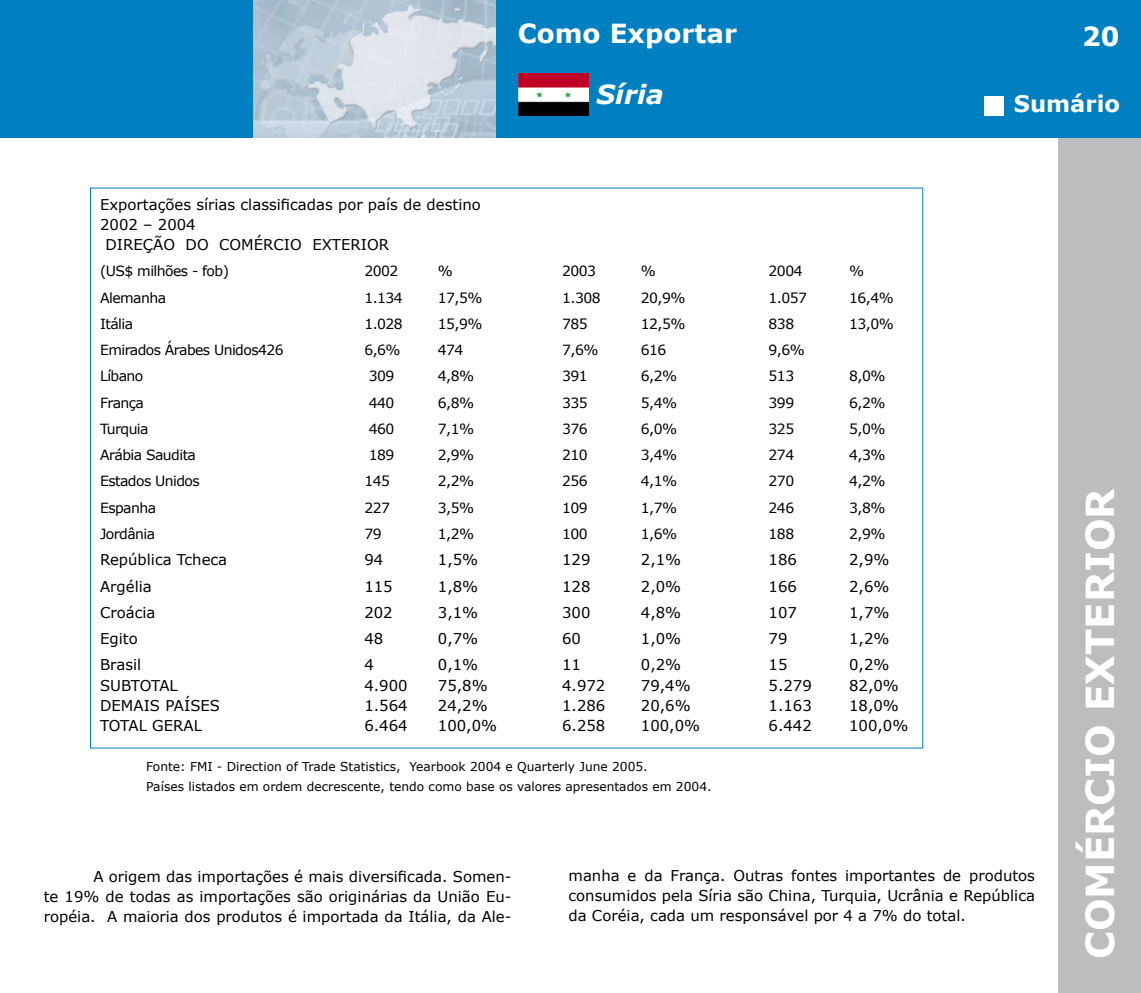
<style>
.page{position:relative;width:1141px;height:993px;background:#fff}
.page>*{position:absolute;margin:0;border:0;box-sizing:border-box;transform-origin:0 0}
.t1{font:700 38.5px "Verdana";color:#fff}
.t2{font:700 26.25px "Verdana";color:#fff}
.t3{font:italic 700 26.25px "Verdana";color:#fff}
.t4{font:700 22.75px "Verdana";color:#fff}
.t5{font:14.88px/20.1px "Verdana";color:#000;text-align:justify}
.t6{font:14.88px "Verdana";letter-spacing:-.025em;color:#000}
.t7{font:14px "Verdana";letter-spacing:-.04em;color:#000}
.t8{font:12.25px/20.1px "Verdana";color:#000}
</style>
<div class="page">
<div style="left:1058px;top:0;width:83px;height:992px;background:#bcbdbe"></div>
<div style="left:0;top:0;width:1141px;height:137px;background:#0080c0"></div>
<img style="left:254px;top:0;width:242px;height:138px">
<div style="left:984px;top:96px;width:19px;height:19px;background:#fff"></div>
<img style="left:518px;top:74px;width:70px;height:41px">
<h2 class="t2" style="left:518px;top:17px;width:221px">Como Exportar</h2>
<h2 class="t3" style="left:596px;top:77px;width:69px">Síria</h2>
<h3 class="t4" style="left:1014px;top:89px;width:108px">Sumário</h3>
<h2 class="t2" style="left:1082px;top:19px;width:39px">20</h2>
<p class="t5" style="left:100px;top:194px;width:382px">Exportações sírias classificadas por país de destino</p>
<p class="t5" style="left:100px;top:214px;width:97px">2002 – 2004</p>
<p class="t5" style="left:105px;top:234px;width:285px">DIREÇÃO DO COMÉRCIO EXTERIOR</p>
<p class="t7" style="left:100px;top:262px;width:130px">(US$ milhões - fob)</p>
<p class="t7" style="left:364px;top:262px;width:35px">2002</p>
<p class="t7" style="left:438px;top:262px;width:17px">%</p>
<p class="t7" style="left:562px;top:262px;width:35px">2003</p>
<p class="t7" style="left:641px;top:262px;width:17px">%</p>
<p class="t7" style="left:769px;top:262px;width:35px">2004</p>
<p class="t7" style="left:849px;top:262px;width:17px">%</p>
<p class="t7" style="left:100px;top:288px;width:68px">Alemanha</p>
<p class="t7" style="left:364px;top:288px;width:40px">1.134</p>
<p class="t7" style="left:438px;top:288px;width:46px">17,5%</p>
<p class="t7" style="left:562px;top:288px;width:40px">1.308</p>
<p class="t7" style="left:641px;top:288px;width:46px">20,9%</p>
<p class="t7" style="left:769px;top:288px;width:40px">1.057</p>
<p class="t7" style="left:849px;top:288px;width:46px">16,4%</p>
<p class="t7" style="left:100px;top:315px;width:35px">Itália</p>
<p class="t7" style="left:364px;top:315px;width:40px">1.028</p>
<p class="t7" style="left:438px;top:315px;width:46px">15,9%</p>
<p class="t7" style="left:562px;top:315px;width:27px">785</p>
<p class="t7" style="left:641px;top:315px;width:46px">12,5%</p>
<p class="t7" style="left:769px;top:315px;width:27px">838</p>
<p class="t7" style="left:849px;top:315px;width:46px">13,0%</p>
<p class="t7" style="left:100px;top:341px;width:185px">Emirados Árabes Unidos426</p>
<p class="t7" style="left:364px;top:341px;width:38px">6,6%</p>
<p class="t7" style="left:438px;top:341px;width:27px">474</p>
<p class="t7" style="left:562px;top:341px;width:38px">7,6%</p>
<p class="t7" style="left:641px;top:341px;width:27px">616</p>
<p class="t7" style="left:769px;top:341px;width:38px">9,6%</p>
<p class="t7" style="left:100px;top:367px;width:45px">Líbano</p>
<p class="t7" style="left:369px;top:367px;width:27px">309</p>
<p class="t7" style="left:438px;top:367px;width:38px">4,8%</p>
<p class="t7" style="left:562px;top:367px;width:27px">391</p>
<p class="t7" style="left:641px;top:367px;width:38px">6,2%</p>
<p class="t7" style="left:769px;top:367px;width:27px">513</p>
<p class="t7" style="left:849px;top:367px;width:38px">8,0%</p>
<p class="t7" style="left:100px;top:393px;width:45px">França</p>
<p class="t7" style="left:369px;top:393px;width:27px">440</p>
<p class="t7" style="left:438px;top:393px;width:38px">6,8%</p>
<p class="t7" style="left:562px;top:393px;width:27px">335</p>
<p class="t7" style="left:641px;top:393px;width:38px">5,4%</p>
<p class="t7" style="left:769px;top:393px;width:27px">399</p>
<p class="t7" style="left:849px;top:393px;width:38px">6,2%</p>
<p class="t7" style="left:100px;top:420px;width:50px">Turquia</p>
<p class="t7" style="left:369px;top:420px;width:27px">460</p>
<p class="t7" style="left:438px;top:420px;width:38px">7,1%</p>
<p class="t7" style="left:562px;top:420px;width:27px">376</p>
<p class="t7" style="left:641px;top:420px;width:38px">6,0%</p>
<p class="t7" style="left:769px;top:420px;width:27px">325</p>
<p class="t7" style="left:849px;top:420px;width:38px">5,0%</p>
<p class="t7" style="left:100px;top:446px;width:97px">Arábia Saudita</p>
<p class="t7" style="left:369px;top:446px;width:27px">189</p>
<p class="t7" style="left:438px;top:446px;width:38px">2,9%</p>
<p class="t7" style="left:562px;top:446px;width:27px">210</p>
<p class="t7" style="left:641px;top:446px;width:38px">3,4%</p>
<p class="t7" style="left:769px;top:446px;width:27px">274</p>
<p class="t7" style="left:849px;top:446px;width:38px">4,3%</p>
<p class="t7" style="left:100px;top:472px;width:101px">Estados Unidos</p>
<p class="t7" style="left:364px;top:472px;width:27px">145</p>
<p class="t7" style="left:438px;top:472px;width:38px">2,2%</p>
<p class="t7" style="left:562px;top:472px;width:27px">256</p>
<p class="t7" style="left:641px;top:472px;width:38px">4,1%</p>
<p class="t7" style="left:769px;top:472px;width:27px">270</p>
<p class="t7" style="left:849px;top:472px;width:38px">4,2%</p>
<p class="t7" style="left:100px;top:498px;width:58px">Espanha</p>
<p class="t7" style="left:364px;top:498px;width:27px">227</p>
<p class="t7" style="left:438px;top:498px;width:38px">3,5%</p>
<p class="t7" style="left:562px;top:498px;width:27px">109</p>
<p class="t7" style="left:641px;top:498px;width:38px">1,7%</p>
<p class="t7" style="left:769px;top:498px;width:27px">246</p>
<p class="t7" style="left:849px;top:498px;width:38px">3,8%</p>
<p class="t7" style="left:100px;top:525px;width:57px">Jordânia</p>
<p class="t7" style="left:364px;top:525px;width:19px">79</p>
<p class="t7" style="left:438px;top:525px;width:38px">1,2%</p>
<p class="t7" style="left:562px;top:525px;width:27px">100</p>
<p class="t7" style="left:641px;top:525px;width:38px">1,6%</p>
<p class="t7" style="left:769px;top:525px;width:27px">188</p>
<p class="t7" style="left:849px;top:525px;width:38px">2,9%</p>
<p class="t5" style="left:100px;top:549px;width:129px">República Tcheca</p>
<p class="t5" style="left:364px;top:549px;width:20px">94</p>
<p class="t5" style="left:438px;top:549px;width:42px">1,5%</p>
<p class="t5" style="left:562px;top:549px;width:30px">129</p>
<p class="t5" style="left:641px;top:549px;width:42px">2,1%</p>
<p class="t5" style="left:769px;top:549px;width:30px">186</p>
<p class="t5" style="left:849px;top:549px;width:42px">2,9%</p>
<p class="t5" style="left:100px;top:575px;width:53px">Argélia</p>
<p class="t5" style="left:364px;top:575px;width:30px">115</p>
<p class="t5" style="left:438px;top:575px;width:42px">1,8%</p>
<p class="t5" style="left:562px;top:575px;width:30px">128</p>
<p class="t5" style="left:641px;top:575px;width:42px">2,0%</p>
<p class="t5" style="left:769px;top:575px;width:30px">166</p>
<p class="t5" style="left:849px;top:575px;width:42px">2,6%</p>
<p class="t5" style="left:100px;top:601px;width:57px">Croácia</p>
<p class="t5" style="left:364px;top:601px;width:30px">202</p>
<p class="t5" style="left:438px;top:601px;width:42px">3,1%</p>
<p class="t5" style="left:562px;top:601px;width:30px">300</p>
<p class="t5" style="left:641px;top:601px;width:42px">4,8%</p>
<p class="t5" style="left:769px;top:601px;width:30px">107</p>
<p class="t5" style="left:849px;top:601px;width:42px">1,7%</p>
<p class="t5" style="left:100px;top:628px;width:39px">Egito</p>
<p class="t5" style="left:364px;top:628px;width:20px">48</p>
<p class="t5" style="left:438px;top:628px;width:42px">0,7%</p>
<p class="t5" style="left:562px;top:628px;width:20px">60</p>
<p class="t5" style="left:641px;top:628px;width:42px">1,0%</p>
<p class="t5" style="left:769px;top:628px;width:20px">79</p>
<p class="t5" style="left:849px;top:628px;width:42px">1,2%</p>
<p class="t5" style="left:100px;top:654px;width:43px">Brasil</p>
<p class="t5" style="left:364px;top:654px;width:11px">4</p>
<p class="t5" style="left:438px;top:654px;width:42px">0,1%</p>
<p class="t5" style="left:562px;top:654px;width:20px">11</p>
<p class="t5" style="left:641px;top:654px;width:42px">0,2%</p>
<p class="t5" style="left:769px;top:654px;width:20px">15</p>
<p class="t5" style="left:849px;top:654px;width:42px">0,2%</p>
<p class="t6" style="left:100px;top:675px;width:79px">SUBTOTAL</p>
<p class="t5" style="left:364px;top:674px;width:45px">4.900</p>
<p class="t5" style="left:438px;top:674px;width:51px">75,8%</p>
<p class="t5" style="left:562px;top:674px;width:45px">4.972</p>
<p class="t5" style="left:641px;top:674px;width:51px">79,4%</p>
<p class="t5" style="left:769px;top:674px;width:45px">5.279</p>
<p class="t5" style="left:849px;top:674px;width:51px">82,0%</p>
<p class="t5" style="left:100px;top:694px;width:122px">DEMAIS PAÍSES</p>
<p class="t5" style="left:364px;top:694px;width:45px">1.564</p>
<p class="t5" style="left:438px;top:694px;width:51px">24,2%</p>
<p class="t5" style="left:562px;top:694px;width:45px">1.286</p>
<p class="t5" style="left:641px;top:694px;width:51px">20,6%</p>
<p class="t5" style="left:769px;top:694px;width:45px">1.163</p>
<p class="t5" style="left:849px;top:694px;width:51px">18,0%</p>
<p class="t5" style="left:100px;top:714px;width:103px">TOTAL GERAL</p>
<p class="t5" style="left:364px;top:714px;width:45px">6.464</p>
<p class="t5" style="left:438px;top:714px;width:61px">100,0%</p>
<p class="t5" style="left:562px;top:714px;width:45px">6.258</p>
<p class="t5" style="left:641px;top:714px;width:61px">100,0%</p>
<p class="t5" style="left:769px;top:714px;width:45px">6.442</p>
<p class="t5" style="left:849px;top:714px;width:61px">100,0%</p>
<p class="t8" style="left:146px;top:756px;width:567px">Fonte: FMI - Direction of Trade Statistics, Yearbook 2004 e Quarterly June 2005.<br>Países listados em ordem decrescente, tendo como base os valores apresentados em 2004.</p>
<p class="t5" style="left:44px;top:865px;width:469px;text-indent:50px">A origem das importações é mais diversificada. Somen&shy;te 19% de todas as importações são originárias da União Eu&shy;ropéia. A maioria dos produtos é importada da Itália, da Ale-</p>
<p class="t5" style="left:569px;top:864px;width:468px">manha e da França. Outras fontes importantes de produtos consumidos pela Síria são China, Turquia, Ucrânia e República da Coréia, cada um responsável por 4 a 7% do total.</p>
<h1 class="t1" style="left:1076px;top:959px;width:472px;rotate:-90deg">COMÉRCIO EXTERIOR</h1>
</div>
